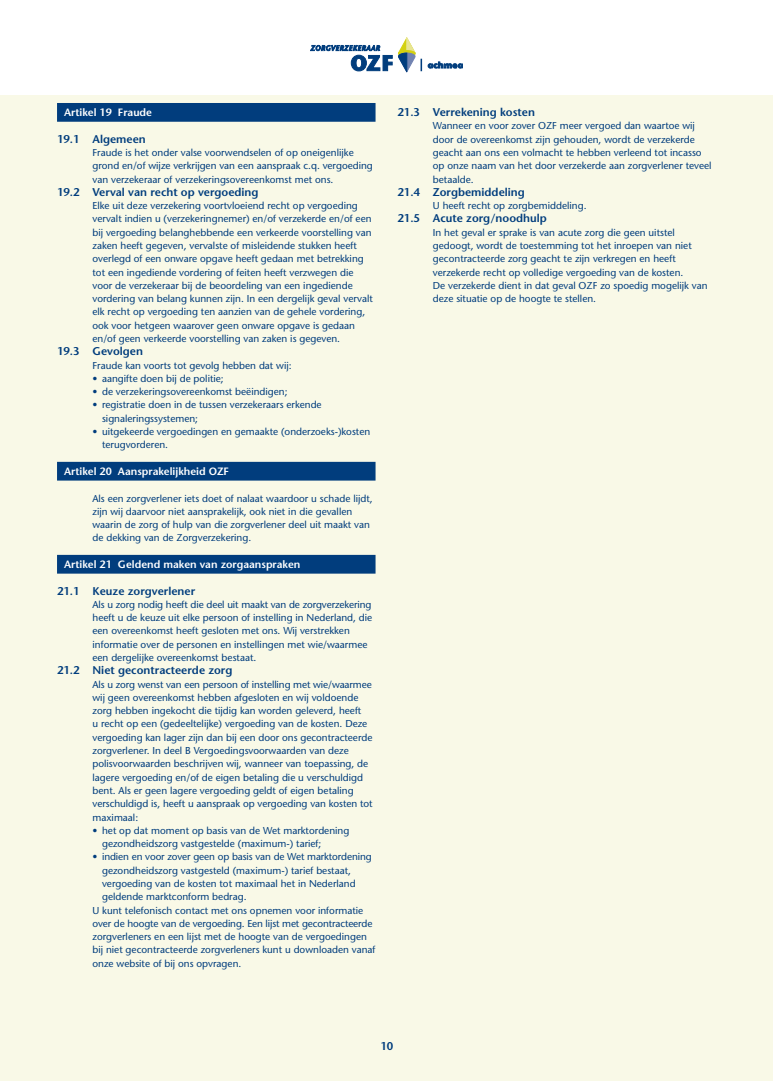
<style>
.page{position:relative;width:773px;height:1081px;background:#fff}
.page>*{position:absolute;margin:0;border:0;box-sizing:border-box;transform-origin:0 0}
.t1{font:600 11.25px "Stone Sans";color:#013d7d}
.t2{font:600 10.62px "Stone Sans";color:#fff}
.t3{font:10px/13.2px "Stone Sans";color:#013d7d}
</style>
<div class="page">
<div style="left:0;top:96px;width:772px;height:985px;background:#f9f9e7"></div>
<svg style="left:310px;top:45px;width:82px;height:26px"></svg>
<svg style="left:398px;top:38px;width:17px;height:34px"></svg>
<svg style="left:421px;top:59px;width:1px;height:12px"></svg>
<svg style="left:428px;top:62px;width:34px;height:6px"></svg>
<div style="left:57px;top:103px;width:318px;height:19px;background:#013d7d"></div>
<div style="left:57px;top:462px;width:318px;height:18px;background:#013d7d"></div>
<div style="left:57px;top:555px;width:318px;height:18px;background:#013d7d"></div>
<p class="t2" style="left:64px;top:106px;width:89px">Artikel 19 Fraude</p>
<p class="t1" style="left:57px;top:132px;width:90px">19.1 Algemeen</p>
<p class="t3" style="left:92px;top:146px;width:282px">Fraude is het onder valse voorwendselen of op oneigenlijke grond en/of wijze verkrijgen van een aanspraak c.q. vergoeding van verzekeraar of verzekeringsovereenkomst met ons.</p>
<p class="t1" style="left:57px;top:185px;width:203px">19.2 Verval van recht op vergoeding</p>
<p class="t3" style="left:92px;top:199px;width:282px">Elke uit deze verzekering voortvloeiend recht op vergoeding vervalt indien u (verzekeringnemer) en/of verzekerde en/of een bij vergoeding belanghebbende een verkeerde voorstelling van zaken heeft gegeven, vervalste of misleidende stukken heeft overlegd of een onware opgave heeft gedaan met betrekking tot een ingediende vordering of feiten heeft verzwegen die voor de verzekeraar bij de beoordeling van een ingediende vordering van belang kunnen zijn. In een dergelijk geval vervalt elk recht op vergoeding ten aanzien van de gehele vordering, ook voor hetgeen waarover geen onware opgave is gedaan en/of geen verkeerde voorstelling van zaken is gegeven.</p>
<p class="t1" style="left:57px;top:345px;width:87px">19.3 Gevolgen</p>
<p class="t3" style="left:92px;top:358px;width:201px">Fraude kan voorts tot gevolg hebben dat wij:</p>
<p class="t3" style="left:92px;top:372px;width:133px">• aangifte doen bij de politie;</p>
<p class="t3" style="left:92px;top:385px;width:197px">• de verzekeringsovereenkomst beëindigen;</p>
<p class="t3" style="left:102px;top:398px;width:221px;text-indent:-10px">• registratie doen in de tussen verzekeraars erkende signaleringssystemen;</p>
<p class="t3" style="left:102px;top:425px;width:270px;text-indent:-10px">• uitgekeerde vergoedingen en gemaakte (onderzoeks-)kosten terugvorderen.</p>
<p class="t2" style="left:64px;top:465px;width:166px">Artikel 20 Aansprakelijkheid OZF</p>
<p class="t3" style="left:92px;top:491px;width:282px">Als een zorgverlener iets doet of nalaat waardoor u schade lijdt, zijn wij daarvoor niet aansprakelijk, ook niet in die gevallen waarin de zorg of hulp van die zorgverlener deel uit maakt van de dekking van de Zorgverzekering.</p>
<p class="t2" style="left:64px;top:558px;width:238px">Artikel 21 Geldend maken van zorgaanspraken</p>
<p class="t1" style="left:57px;top:584px;width:140px">21.1 Keuze zorgverlener</p>
<p class="t3" style="left:92px;top:598px;width:281px">Als u zorg nodig heeft die deel uit maakt van de zorgverzekering heeft u de keuze uit elke persoon of instelling in Nederland, die een overeenkomst heeft gesloten met ons. Wij verstrekken informatie over de personen en instellingen met wie/waarmee een dergelijke overeenkomst bestaat.</p>
<p class="t1" style="left:57px;top:663px;width:177px">21.2 Niet gecontracteerde zorg</p>
<p class="t3" style="left:92px;top:677px;width:282px">Als u zorg wenst van een persoon of instelling met wie/waarmee wij geen overeenkomst hebben afgesloten en wij voldoende zorg hebben ingekocht die tijdig kan worden geleverd, heeft<br>u recht op een (gedeeltelijke) vergoeding van de kosten. Deze vergoeding kan lager zijn dan bij een door ons gecontracteerde zorgverlener. In deel B Vergoedingsvoorwaarden van deze polisvoorwaarden beschrijven wij, wanneer van toepassing, de lagere vergoeding en/of de eigen betaling die u verschuldigd bent. Als er geen lagere vergoeding geldt of eigen betaling verschuldigd is, heeft u aanspraak op vergoeding van kosten tot maximaal:</p>
<p class="t3" style="left:102px;top:824px;width:249px;text-indent:-10px">• het op dat moment op basis van de Wet marktordening gezondheidszorg vastgestelde (maximum-) tarief;</p>
<p class="t3" style="left:92px;top:850px;width:281px">• indien en voor zover geen op basis van de Wet marktordening</p>
<p class="t3" style="left:102px;top:863px;width:250px">gezondheidszorg vastgesteld (maximum-) tarief bestaat,</p>
<p class="t3" style="left:102px;top:877px;width:255px">vergoeding van de kosten tot maximaal het in Nederland</p>
<p class="t3" style="left:102px;top:890px;width:146px">geldende marktconform bedrag.</p>
<p class="t3" style="left:92px;top:903px;width:272px">U kunt telefonisch contact met ons opnemen voor informatie</p>
<p class="t3" style="left:92px;top:917px;width:281px">over de hoogte van de vergoeding. Een lijst met gecontracteerde</p>
<p class="t3" style="left:92px;top:930px;width:276px">zorgverleners en een lijst met de hoogte van de vergoedingen</p>
<p class="t3" style="left:92px;top:943px;width:284px">bij niet gecontracteerde zorgverleners kunt u downloaden vanaf</p>
<p class="t3" style="left:92px;top:956px;width:150px">onze website of bij ons opvragen.</p>
<p class="t1" style="left:397px;top:105px;width:139px">21.3 Verrekening kosten</p>
<p class="t3" style="left:433px;top:119px;width:280px">Wanneer en voor zover OZF meer vergoed dan waartoe wij door de overeenkomst zijn gehouden, wordt de verzekerde geacht aan ons een volmacht te hebben verleend tot incasso op onze naam van het door verzekerde aan zorgverlener teveel betaalde.</p>
<p class="t1" style="left:397px;top:185px;width:129px">21.4 Zorgbemiddeling</p>
<p class="t3" style="left:433px;top:199px;width:155px">U heeft recht op zorgbemiddeling.</p>
<p class="t1" style="left:397px;top:212px;width:151px">21.5 Acute zorg/noodhulp</p>
<p class="t3" style="left:433px;top:226px;width:276px">In het geval er sprake is van acute zorg die geen uitstel gedoogt, wordt de toestemming tot het inroepen van niet gecontracteerde zorg geacht te zijn verkregen en heeft verzekerde recht op volledige vergoeding van de kosten.<br>De verzekerde dient in dat geval OZF zo spoedig mogelijk van deze situatie op de hoogte te stellen.</p>
<p class="t1" style="left:380px;top:1039px;width:14px">10</p>
</div>
